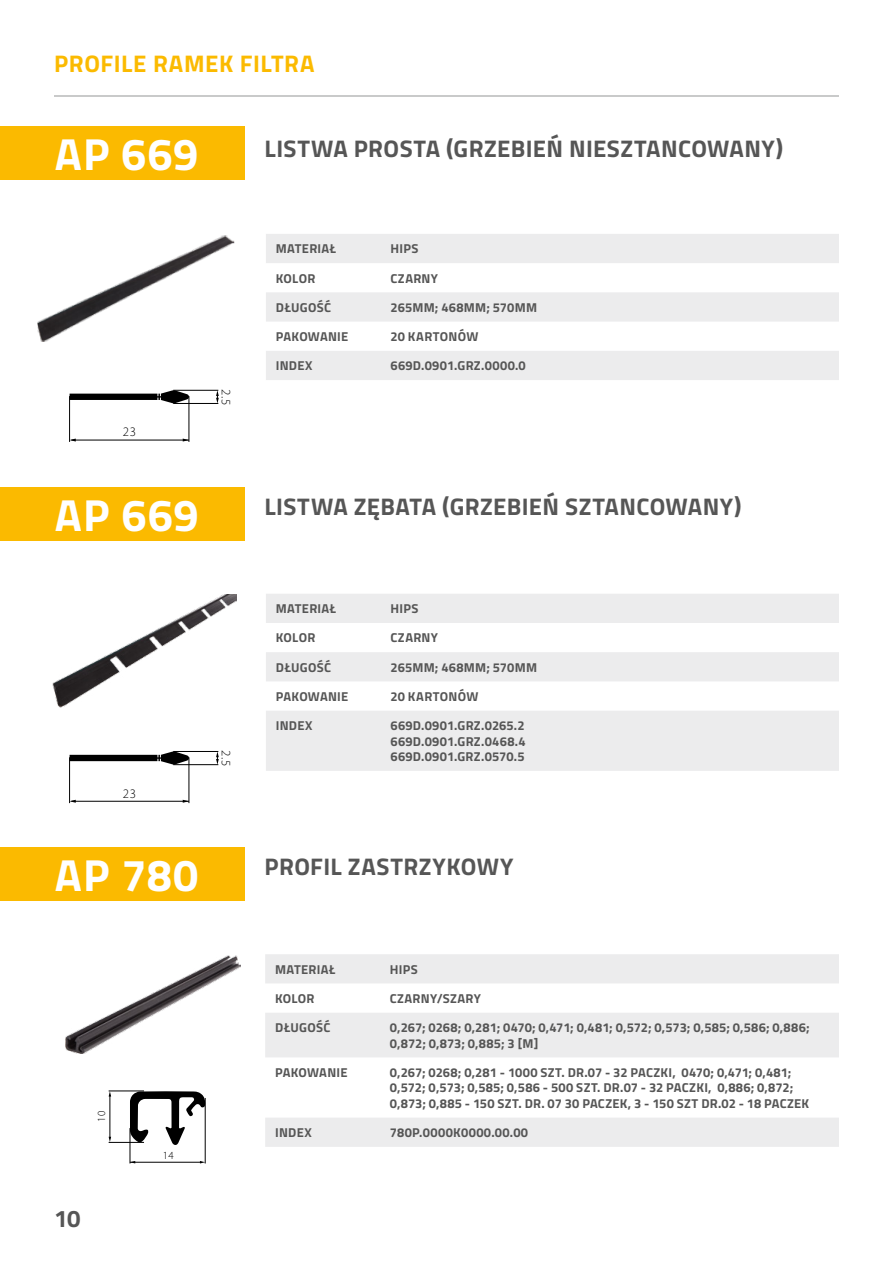
<style>
.page{position:relative;width:893px;height:1263px;background:#fff}
.page>*{position:absolute;margin:0;border:0;box-sizing:border-box;transform-origin:0 0}
.t1{font:700 45px "Titillium";letter-spacing:.025em;color:#fff}
.t2{font:700 24px "Titillium";letter-spacing:.015em;color:#565656}
.t3{font:700 24px "Titillium";letter-spacing:.025em;color:#fbba00}
.t4{font:300 13.05px "Myriad Pro";color:#000}
.t5{font:700 12.9px/15.5px "Titillium";letter-spacing:.02em;color:#565656}
.t6{font:300 12.9px "Myriad Pro";color:#000}
.t7{font:300 10.95px "Myriad Pro";color:#000}
</style>
<div class="page">
<hr style="left:54px;top:96px;width:785px;height:1px;background:#c9caca">
<div style="left:0;top:126px;width:244px;height:54px;background:#fbba00"></div>
<div style="left:0;top:487px;width:244px;height:53px;background:#fbba00"></div>
<div style="left:0;top:847px;width:244px;height:54px;background:#fbba00"></div>
<img style="left:37px;top:235px;width:198px;height:107px">
<svg style="left:70px;top:390px;width:119px;height:13px"></svg>
<hr style="left:71px;top:440px;width:118px;height:1px;background:#000">
<hr style="left:189px;top:396px;width:1px;height:46px;background:#000">
<hr style="left:69px;top:396px;width:1px;height:46px;background:#000">
<hr style="left:173px;top:390px;width:45px;height:1px;background:#000">
<hr style="left:173px;top:403px;width:45px;height:1px;background:#000">
<svg style="left:216px;top:390px;width:3px;height:13px"></svg>
<svg style="left:70px;top:751px;width:119px;height:14px"></svg>
<hr style="left:71px;top:801px;width:118px;height:1px;background:#000">
<hr style="left:189px;top:757px;width:1px;height:46px;background:#000">
<hr style="left:69px;top:757px;width:1px;height:46px;background:#000">
<hr style="left:173px;top:751px;width:45px;height:1px;background:#000">
<hr style="left:173px;top:764px;width:45px;height:1px;background:#000">
<svg style="left:216px;top:751px;width:3px;height:14px"></svg>
<svg style="left:70px;top:800px;width:6px;height:3px"></svg>
<svg style="left:183px;top:800px;width:6px;height:3px"></svg>
<svg style="left:266px;top:234px;width:573px;height:146px;fill:#ececed"></svg>
<img style="left:52px;top:594px;width:185px;height:114px">
<img style="left:66px;top:956px;width:175px;height:98px">
<svg style="left:130px;top:1091px;width:75px;height:54px"></svg>
<hr style="left:109px;top:1091px;width:35px;height:1px;background:#000">
<hr style="left:109px;top:1142px;width:35px;height:1px;background:#000">
<hr style="left:110px;top:1095px;width:1px;height:43px;background:#000">
<hr style="left:130px;top:1128px;width:1px;height:35px;background:#000">
<hr style="left:205px;top:1098px;width:1px;height:65px;background:#000">
<hr style="left:130px;top:1162px;width:71px;height:1px;background:#000">
<svg style="left:265px;top:954px;width:574px;height:193px;fill:#ececed"></svg>
<svg style="left:266px;top:594px;width:573px;height:177px;fill:#ececed"></svg>
<h2 class="t3" style="left:54px;top:45px;width:262px">PROFILE RAMEK FILTRA</h2>
<h1 class="t1" style="left:55px;top:120px;width:145px">AP 669</h1>
<p class="t4" style="left:123px;top:424px;width:15px">23</p>
<p class="t6" style="left:234px;top:389px;width:18px;rotate:90deg">2.5</p>
<h1 class="t1" style="left:55px;top:480px;width:145px">AP 669</h1>
<p class="t4" style="left:123px;top:785px;width:15px">23</p>
<p class="t6" style="left:234px;top:750px;width:18px;rotate:90deg">2.5</p>
<h1 class="t1" style="left:55px;top:841px;width:145px">AP 780</h1>
<p class="t7" style="left:95px;top:1122px;width:13px;rotate:-90deg">10</p>
<h2 class="t2" style="left:54px;top:1200px;width:28px">10</h2>
<p class="t7" style="left:163px;top:1148px;width:13px">14</p>
<h2 class="t2" style="left:265px;top:130px;width:520px">LISTWA PROSTA (GRZEBIEŃ NIESZTANCOWANY)</h2>
<p class="t5" style="left:276px;top:240px;width:27px">MATERI</p>
<p class="t5" style="left:322px;top:240px;width:16px">AŁ</p>
<p class="t5" style="left:391px;top:240px;width:8px">HIPS</p>
<p class="t5" style="left:276px;top:270px;width:40px">KOLOR</p>
<p class="t5" style="left:391px;top:270px;width:49px">CZARNY</p>
<p class="t5" style="left:276px;top:299px;width:57px">DŁUGOŚĆ</p>
<p class="t5" style="left:391px;top:299px;width:136px">265MM; 468MM; 570MM</p>
<p class="t5" style="left:276px;top:328px;width:60px">PAKOWANIE</p>
<p class="t5" style="left:391px;top:328px;width:69px">20 KARTONÓW</p>
<p class="t5" style="left:276px;top:357px;width:38px">INDEX</p>
<p class="t5" style="left:391px;top:357px;width:137px">669D.0901.GRZ.0000.0</p>
<h2 class="t2" style="left:264px;top:489px;width:478px">LISTWA ZĘBATA (GRZEBIEŃ SZTANCOWANY)</h2>
<p class="t5" style="left:276px;top:600px;width:27px">MATERI</p>
<p class="t5" style="left:322px;top:600px;width:16px">AŁ</p>
<p class="t5" style="left:391px;top:600px;width:8px">HIPS</p>
<p class="t5" style="left:276px;top:629px;width:40px">KOLOR</p>
<p class="t5" style="left:391px;top:629px;width:49px">CZARNY</p>
<p class="t5" style="left:276px;top:659px;width:57px">DŁUGOŚĆ</p>
<p class="t5" style="left:391px;top:659px;width:136px">265MM; 468MM; 570MM</p>
<p class="t5" style="left:276px;top:688px;width:60px">PAKOWANIE</p>
<p class="t5" style="left:391px;top:688px;width:69px">20 KARTONÓW</p>
<p class="t5" style="left:276px;top:717px;width:38px">INDEX</p>
<p class="t5" style="left:391px;top:717px;width:137px;text-align:justify">669D.0901.GRZ.0265.2<br>669D.0901.GRZ.0468.4<br>669D.0901.GRZ.0570.5</p>
<h2 class="t2" style="left:265px;top:848px;width:170px">PROFIL ZASTRZYKO</h2>
<h2 class="t2" style="left:477px;top:848px;width:37px">WY</h2>
<p class="t5" style="left:275px;top:961px;width:27px">MATERI</p>
<p class="t5" style="left:321px;top:961px;width:16px">AŁ</p>
<p class="t5" style="left:390px;top:961px;width:8px">HIPS</p>
<p class="t5" style="left:275px;top:990px;width:40px">KOLOR</p>
<p class="t5" style="left:390px;top:990px;width:93px">CZARNY/SZARY</p>
<p class="t5" style="left:275px;top:1019px;width:57px">DŁUGOŚĆ</p>
<p class="t5" style="left:390px;top:1019px;width:421px">0,267; 0268; 0,281; 0470; 0,471; 0,481; 0,572; 0,573; 0,585; 0,586; 0,886;<br>0,872; 0,873; 0,885; 3 [M]</p>
<p class="t5" style="left:275px;top:1064px;width:60px">PAKOWANIE</p>
<p class="t5" style="left:390px;top:1064px;width:421px">0,267; 0268; 0,281 - 1000 SZT. DR.07 - 32 PACZKI, 0470; 0,471; 0,481;<br>0,572; 0,573; 0,585; 0,586 - 500 SZT. DR.07 - 32 PACZKI, 0,886; 0,872;<br>0,873; 0,885 - 150 SZT. DR. 07 30 PACZEK, 3 - 150 SZT DR.02 - 18 PACZEK</p>
<p class="t5" style="left:275px;top:1124px;width:38px">INDEX</p>
<p class="t5" style="left:390px;top:1124px;width:140px">780P.0000K0000.00.00</p>
</div>
